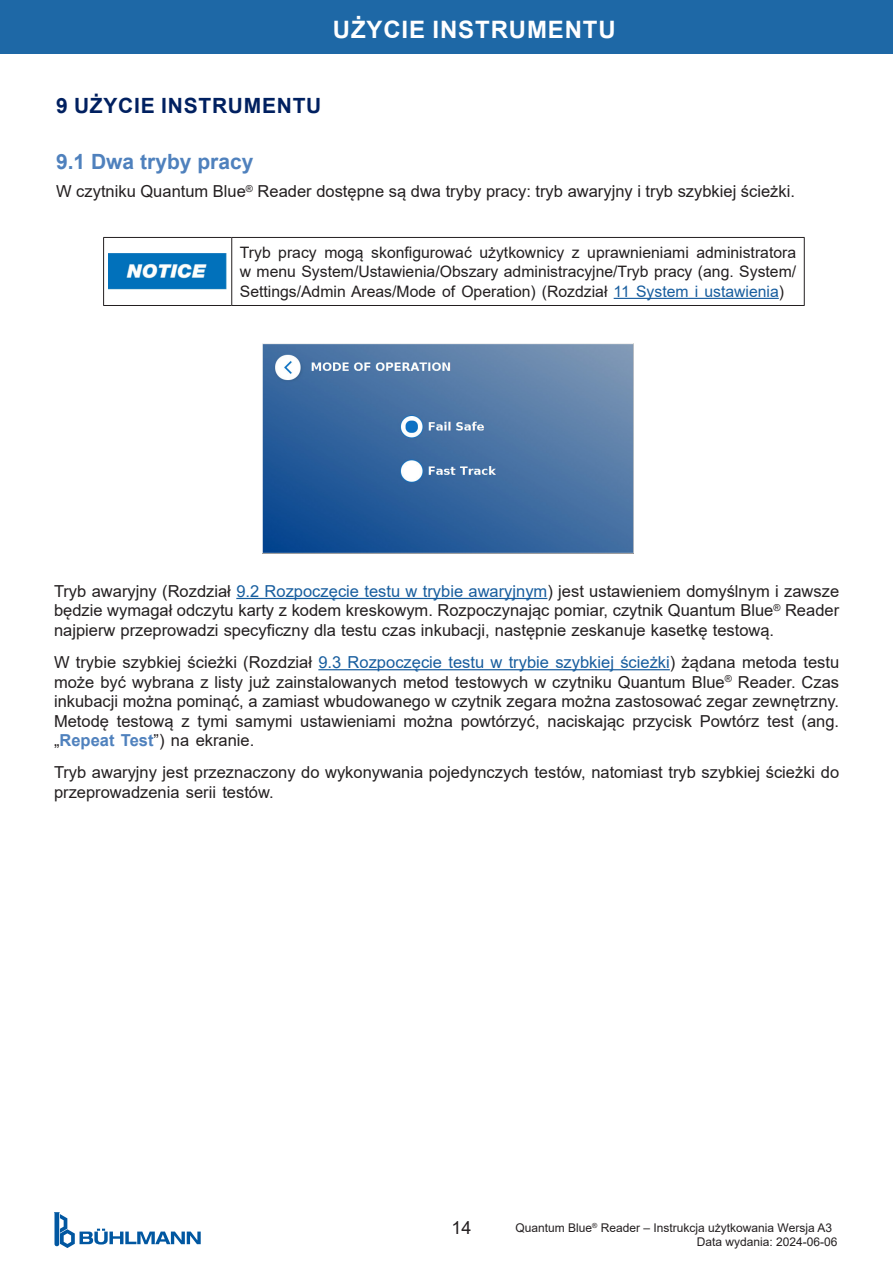
<style>
.page{position:relative;width:893px;height:1263px;background:#fff}
.page>*{position:absolute;margin:0;border:0;box-sizing:border-box;transform-origin:0 0}
.t1{font:700 24px "Arial";letter-spacing:.035em;color:#fff}
.t2{font:700 21px "Arial";letter-spacing:.035em;color:#002060}
.t3{font:700 21px "Arial";color:#4f81bd}
.t4{font:18px "Arial";color:#231f20}
.t5{font:16.5px/19.5px "Arial";color:#231f20}
.t6{font:15.75px/19.5px "Arial";color:#231f20;text-align:justify}
.t7{font:12px/14.4px "Arial";color:#231f20}
.s1{color:#175d9e}
.s2{font-weight:700;color:#4f81bd}
</style>
<div class="page">
<div style="left:0;top:0;width:893px;height:53px;background:#1e68a6"></div>
<svg style="left:54px;top:1212px;width:147px;height:36px"></svg>
<img style="left:262px;top:343px;width:371px;height:211px">
<hr style="left:103px;top:237px;width:129px;height:1px;background:#231f20">
<hr style="left:232px;top:237px;width:573px;height:1px;background:#231f20">
<hr style="left:103px;top:305px;width:129px;height:1px;background:#231f20">
<hr style="left:232px;top:305px;width:573px;height:1px;background:#231f20">
<hr style="left:103px;top:238px;width:1px;height:67px;background:#231f20">
<hr style="left:231px;top:238px;width:1px;height:67px;background:#231f20">
<hr style="left:804px;top:238px;width:1px;height:67px;background:#231f20">
<img style="left:109px;top:253px;width:117px;height:37px">
<hr style="left:614px;top:298px;width:165px;height:1px;background:#175d9e">
<hr style="left:236px;top:598px;width:311px;height:1px;background:#175d9e">
<hr style="left:318px;top:669px;width:352px;height:1px;background:#175d9e">
<h1 class="t1" style="left:333px;top:12px;width:284px">UŻYCIE INSTRUMENTU</h1>
<p class="t2" style="left:56px;top:91px;width:267px">9 UŻYCIE INSTRUMENTU</p>
<p class="t3" style="left:56px;top:146px;width:199px">9.1 Dwa tryby pracy</p>
<p class="t5" style="left:56px;top:181px;width:737px">W czytniku Quantum Blue<sup>®</sup> Reader dostępne są dwa tryby pracy: tryb awaryjny i tryb szybkiej ścieżki.</p>
<p class="t6" style="left:240px;top:242px;width:558px">Tryb pracy mogą skonfigurować użytkownicy z uprawnieniami administratora w menu System/Ustawienia/Obszary administracyjne/Tryb pracy (ang. System/ Settings/Admin Areas/Mode of Operation) (Rozdział <span class="s1">11 System i ustawienia</span>)</p>
<p class="t5" style="left:54px;top:581px;width:787px;text-align:justify">Tryb awaryjny (Rozdział <span class="s1">9. 2 Rozpoczęcie testu w trybie awaryjnym</span>) jest ustawieniem domyślnym i zawsze będzie wymagał odczytu karty z kodem kreskowym. Rozpoczynając pomiar, czytnik Quantum Blue<sup>®</sup> Reader najpierw przeprowadzi specyficzny dla testu czas inkubacji, następnie zeskanuje kasetkę testową.</p>
<p class="t5" style="left:54px;top:652px;width:787px">W trybie szybkiej ścieżki (Rozdział <span class="s1">9. 3 Rozpoczęcie testu w trybie szybkiej ścieżki</span>) żądana metoda testu może być wybrana z listy już zainstalowanych metod testowych w czytniku Quantum Blue<sup>®</sup> Reader. Czas inkubacji można pominąć, a zamiast wbudowanego w czytnik zegara można zastosować zegar zewnętrzny.<br>Metodę testową z tymi samymi ustawieniami można powtórzyć, naciskając przycisk Powtórz test (ang. „<span class="s2">Repeat Test</span>”) na ekranie.</p>
<p class="t5" style="left:54px;top:763px;width:787px">Tryb awaryjny jest przeznaczony do wykonywania pojedynczych testów, natomiast tryb szybkiej ścieżki do przeprowadzenia serii testów.</p>
<p class="t4" style="left:451px;top:1215px;width:22px">14</p>
<p class="t7" style="left:697px;top:1220px;width:142px;text-indent:-181px">Quantum Blue<sup>®</sup> Reader – Instrukcja użytkowania Wersja A3<br>Data wydania: 2024-06-06</p>
</div>
